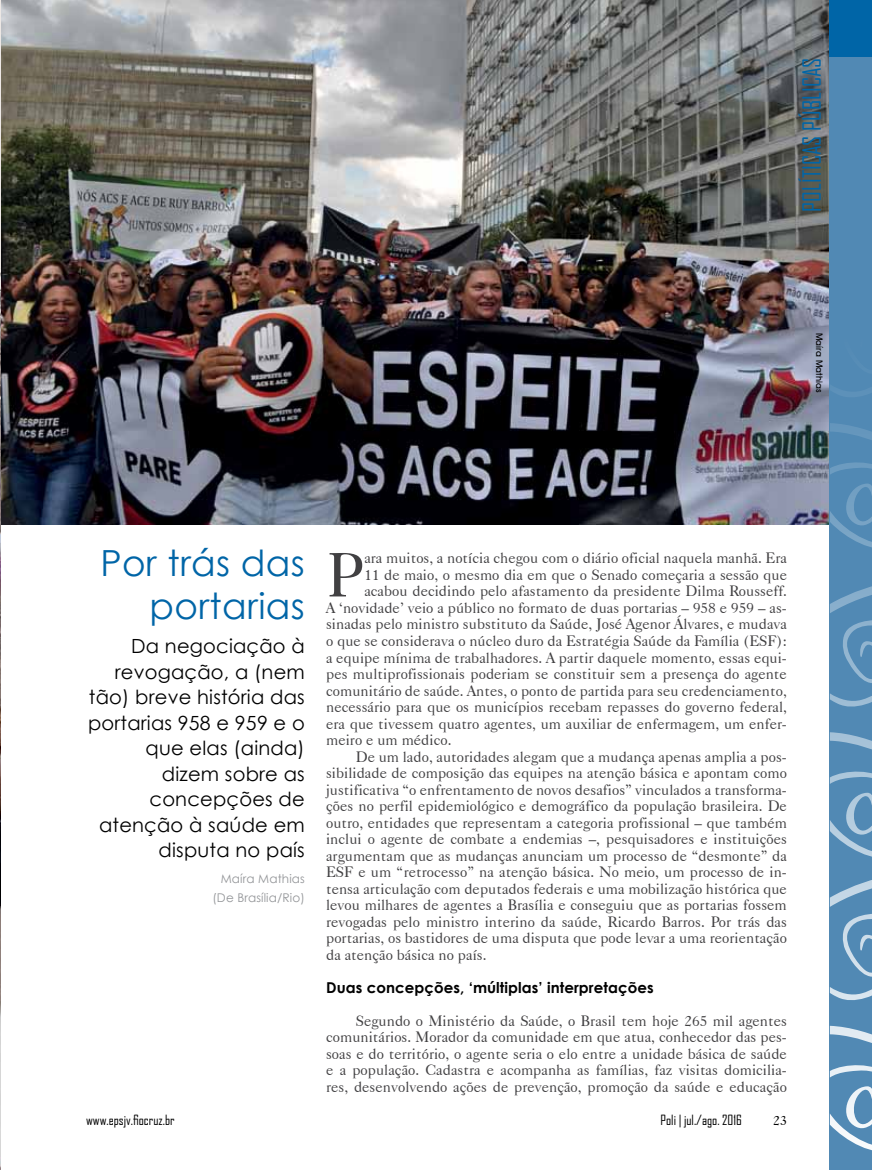
<style>
.page{position:relative;width:872px;height:1170px;background:#fff}
.page>*{position:absolute;margin:0;border:0;box-sizing:border-box;transform-origin:0 0}
.t1{font:62.55px "Caslon 540 BT";color:#414042}
.t2{font:36px/43.2px "Century Gothic";letter-spacing:.01em;color:#0065a7;text-align:right}
.t3{font:24px "Agency FB";color:#0065a7}
.t4{font:19.5px/25.5px "Century Gothic";letter-spacing:.01em;color:#000;text-align:right}
.t5{font:15px/16.5px "Caslon 540 BT";letter-spacing:.005em;color:#414042;text-align:justify}
.t6{font:700 15px "Century Gothic";letter-spacing:.005em;color:#000}
.t7{font:13.5px "Agency FB";color:#000}
.t8{font:13.5px "Caslon 540 BT";color:#000}
.t9{font:12px/19.5px "Century Gothic";letter-spacing:.01em;color:#939598;text-align:right}
.t10{font:500 9px "Avant Garde IT Cby BT";letter-spacing:.01em;color:#000}
</style>
<div class="page">
<img style="left:1px;top:0;width:829px;height:524px">
<img style="left:0;top:0;width:1px;height:1169px">
<div style="left:830px;top:0;width:42px;height:1169px;background:#5189b4"></div>
<div style="left:830px;top:0;width:42px;height:57px;background:#0065a7"></div>
<svg style="left:830px;top:388px;width:42px;height:763px"></svg>
<h3 class="t3" style="left:797px;top:212px;width:153px;rotate:-90deg">políticas públicas</h3>
<p class="t10" style="left:824px;top:333px;width:61px;rotate:90deg">Maíra Mathias</p>
<h2 class="t2" style="left:100px;top:541px;width:206px">Por trás das portarias</h2>
<h3 class="t4" style="left:88px;top:633px;width:218px">Da negociação à revogação, a (nem tão) breve história das portarias 958 e 959 e o que elas (ainda) dizem sobre as concepções de atenção à saúde em disputa no país</h3>
<p class="t9" style="left:212px;top:868px;width:94px">Maíra Mathias (De Brasília/Rio)</p>
<h1 class="t1" style="left:326px;top:536px;width:39px">P</h1>
<p class="t5" style="left:364px;top:549px;width:424px">ara muitos, a notícia chegou com o diário oficial naquela manhã. Era</p>
<p class="t5" style="left:364px;top:566px;width:424px">11 de maio, o mesmo dia em que o Senado começaria a sessão que</p>
<p class="t5" style="left:364px;top:582px;width:424px">acabou decidindo pelo afastamento da presidente Dilma Rousseff.</p>
<p class="t5" style="left:326px;top:599px;width:462px">A ‘novidade’ veio a público no formato de duas portarias – 958 e 959 – as-</p>
<p class="t5" style="left:326px;top:615px;width:462px">sinadas pelo ministro substituto da Saúde, José Agenor Álvares, e mudava</p>
<p class="t5" style="left:326px;top:632px;width:462px">o que se considerava o núcleo duro da Estratégia Saúde da Família (ESF):</p>
<p class="t5" style="left:326px;top:648px;width:462px">a equipe mínima de trabalhadores. A partir daquele momento, essas equi-</p>
<p class="t5" style="left:326px;top:665px;width:462px">pes multiprofissionais poderiam se constituir sem a presença do agente</p>
<p class="t5" style="left:326px;top:681px;width:462px">comunitário de saúde. Antes, o ponto de partida para seu credenciamento,</p>
<p class="t5" style="left:326px;top:698px;width:462px">necessário para que os municípios recebam repasses do governo federal,</p>
<p class="t5" style="left:326px;top:714px;width:462px">era que tivessem quatro agentes, um auxiliar de enfermagem, um enfer-</p>
<p class="t5" style="left:326px;top:731px;width:127px">meiro e um médico.</p>
<p class="t5" style="left:356px;top:747px;width:432px">De um lado, autoridades alegam que a mudança apenas amplia a pos-</p>
<p class="t5" style="left:326px;top:764px;width:462px">sibilidade de composição das equipes na atenção básica e apontam como</p>
<p class="t5" style="left:326px;top:780px;width:462px">justificativa “o enfrentamento de novos desafios” vinculados a transforma-</p>
<p class="t5" style="left:326px;top:797px;width:462px">ções no perfil epidemiológico e demográfico da população brasileira. De</p>
<p class="t5" style="left:326px;top:813px;width:462px">outro, entidades que representam a categoria profissional – que também</p>
<p class="t5" style="left:326px;top:830px;width:462px">inclui o agente de combate a endemias –, pesquisadores e instituições</p>
<p class="t5" style="left:326px;top:846px;width:462px">argumentam que as mudanças anunciam um processo de “desmonte” da</p>
<p class="t5" style="left:326px;top:863px;width:462px">ESF e um “retrocesso” na atenção básica. No meio, um processo de in-</p>
<p class="t5" style="left:326px;top:879px;width:462px">tensa articulação com deputados federais e uma mobilização histórica que</p>
<p class="t5" style="left:326px;top:896px;width:462px">levou milhares de agentes a Brasília e conseguiu que as portarias fossem</p>
<p class="t5" style="left:326px;top:912px;width:462px">revogadas pelo ministro interino da saúde, Ricardo Barros. Por trás das</p>
<p class="t5" style="left:326px;top:929px;width:462px">portarias, os bastidores de uma disputa que pode levar a uma reorientação</p>
<p class="t5" style="left:326px;top:945px;width:162px">da atenção básica no país.</p>
<p class="t6" style="left:326px;top:975px;width:329px">Duas concepções, ‘múltiplas’ interpretações</p>
<p class="t5" style="left:326px;top:1011px;width:462px;text-indent:30px">Segundo o Ministério da Saúde, o Brasil tem hoje 265 mil agentes comunitários. Morador da comunidade em que atua, conhecedor das pes&shy;soas e do território, o agente seria o elo entre a unidade básica de saúde e a população. Cadastra e acompanha as famílias, faz visitas domicilia&shy;res, desenvolvendo ações de prevenção, promoção da saúde e educação</p>
<p class="t7" style="left:86px;top:1111px;width:90px">www.epsjv.fiocruz.br</p>
<p class="t7" style="left:660px;top:1111px;width:83px">Poli | jul./ago. 2016</p>
<p class="t8" style="left:773px;top:1112px;width:15px">23</p>
</div>
